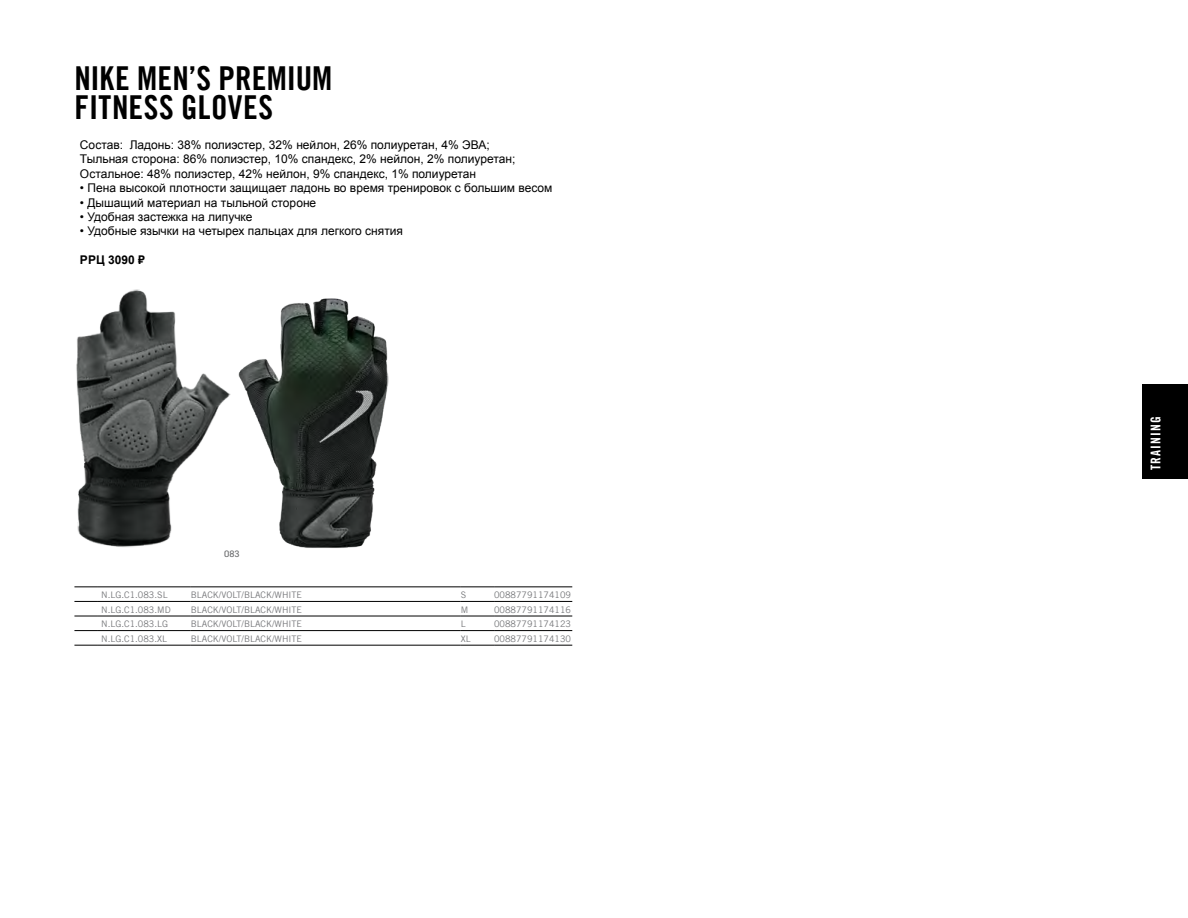
<style>
.page{position:relative;width:1188px;height:918px;background:#fff}
.page>*{position:absolute;margin:0;border:0;box-sizing:border-box;transform-origin:0 0}
.t1{font:700 condensed 33px/29.2px "Trade Gothicfor Nike 365";letter-spacing:.005em;color:#000}
.t2{font:700 condensed 13.5px "Trade Gothicfor Nike 365";letter-spacing:.08em;color:#fff}
.t3{font:12px/14.4px "Arial";color:#000}
.t4{font:700 12px "Arial";color:#000}
.t5{font:9px "Trade Gothicfor Nike 365";color:#77787b}
.t6{font:9px "Flama Basic";color:#636466}
</style>
<div class="page">
<div style="left:1142px;top:385px;width:46px;height:94px;background:#000"></div>
<svg style="left:74px;top:601px;width:24px;height:1px"></svg>
<hr style="left:98px;top:601px;width:93px;height:1px;background:#000">
<hr style="left:191px;top:601px;width:270px;height:1px;background:#000">
<hr style="left:461px;top:601px;width:33px;height:1px;background:#000">
<hr style="left:494px;top:601px;width:78px;height:1px;background:#000">
<svg style="left:74px;top:616px;width:24px;height:1px"></svg>
<hr style="left:98px;top:616px;width:93px;height:1px;background:#000">
<hr style="left:191px;top:616px;width:270px;height:1px;background:#000">
<hr style="left:461px;top:616px;width:33px;height:1px;background:#000">
<hr style="left:494px;top:616px;width:78px;height:1px;background:#000">
<svg style="left:74px;top:630px;width:24px;height:1px"></svg>
<hr style="left:98px;top:630px;width:93px;height:1px;background:#000">
<hr style="left:191px;top:630px;width:270px;height:1px;background:#000">
<hr style="left:461px;top:630px;width:33px;height:1px;background:#000">
<hr style="left:494px;top:630px;width:78px;height:1px;background:#000">
<svg style="left:74px;top:587px;width:24px;height:1px"></svg>
<hr style="left:98px;top:587px;width:93px;height:1px;background:#000">
<hr style="left:191px;top:587px;width:270px;height:1px;background:#000">
<hr style="left:461px;top:587px;width:33px;height:1px;background:#000">
<hr style="left:494px;top:587px;width:78px;height:1px;background:#000">
<svg style="left:74px;top:645px;width:24px;height:1px"></svg>
<hr style="left:98px;top:645px;width:93px;height:1px;background:#000">
<hr style="left:191px;top:645px;width:270px;height:1px;background:#000">
<hr style="left:461px;top:645px;width:33px;height:1px;background:#000">
<hr style="left:494px;top:645px;width:78px;height:1px;background:#000">
<img style="left:76px;top:289px;width:155px;height:258px">
<img style="left:238px;top:298px;width:151px;height:250px">
<h1 class="t1" style="left:74px;top:63px;width:259px">NIKE MEN’S PREMIUM<br>FITNESS GLOVES</h1>
<p class="t3" style="left:80px;top:138px;width:437px">Состав: Ладонь: 38% полиэстер, 32% нейлон, 26% полиуретан, 4% ЭВА;<br>Тыльная сторона: 86% полиэстер, 10% спандекс, 2% нейлон, 2% полиуретан;<br>Остальное: 48% полиэстер, 42% нейлон, 9% спандекс, 1% полиуретан</p>
<p class="t3" style="left:80px;top:181px;width:474px">• Пена высокой плотности защищает ладонь во время тренировок с большим весом</p>
<p class="t3" style="left:80px;top:195px;width:238px">• Дышащий материал на тыльной стороне</p>
<p class="t3" style="left:80px;top:210px;width:174px">• Удобная застежка на липучке</p>
<p class="t3" style="left:80px;top:224px;width:325px">• Удобные язычки на четырех пальцах для легкого снятия</p>
<p class="t4" style="left:80px;top:252px;width:66px">РРЦ 3090 ₽</p>
<p class="t6" style="left:224px;top:548px;width:17px">083</p>
<p class="t5" style="left:101px;top:589px;width:68px">N.LG.C1.083.SL</p>
<p class="t5" style="left:191px;top:589px;width:113px">BLACK/VOLT/BLACK/WHITE</p>
<p class="t5" style="left:461px;top:589px;width:7px">S</p>
<p class="t5" style="left:494px;top:589px;width:78px">00887791174109</p>
<p class="t5" style="left:101px;top:604px;width:71px">N.LG.C1.083.MD</p>
<p class="t5" style="left:191px;top:604px;width:113px">BLACK/VOLT/BLACK/WHITE</p>
<p class="t5" style="left:461px;top:604px;width:9px">M</p>
<p class="t5" style="left:494px;top:604px;width:78px">00887791174116</p>
<p class="t5" style="left:101px;top:618px;width:68px">N.LG.C1.083.LG</p>
<p class="t5" style="left:191px;top:618px;width:113px">BLACK/VOLT/BLACK/WHITE</p>
<p class="t5" style="left:461px;top:618px;width:7px">L</p>
<p class="t5" style="left:494px;top:618px;width:78px">00887791174123</p>
<p class="t5" style="left:101px;top:633px;width:67px">N.LG.C1.083.XL</p>
<p class="t5" style="left:191px;top:633px;width:113px">BLACK/VOLT/BLACK/WHITE</p>
<p class="t5" style="left:461px;top:633px;width:12px">XL</p>
<p class="t5" style="left:494px;top:633px;width:78px">00887791174130</p>
<p class="t2" style="left:1147px;top:470px;width:55px;rotate:-90deg">TRAINING</p>
</div>
